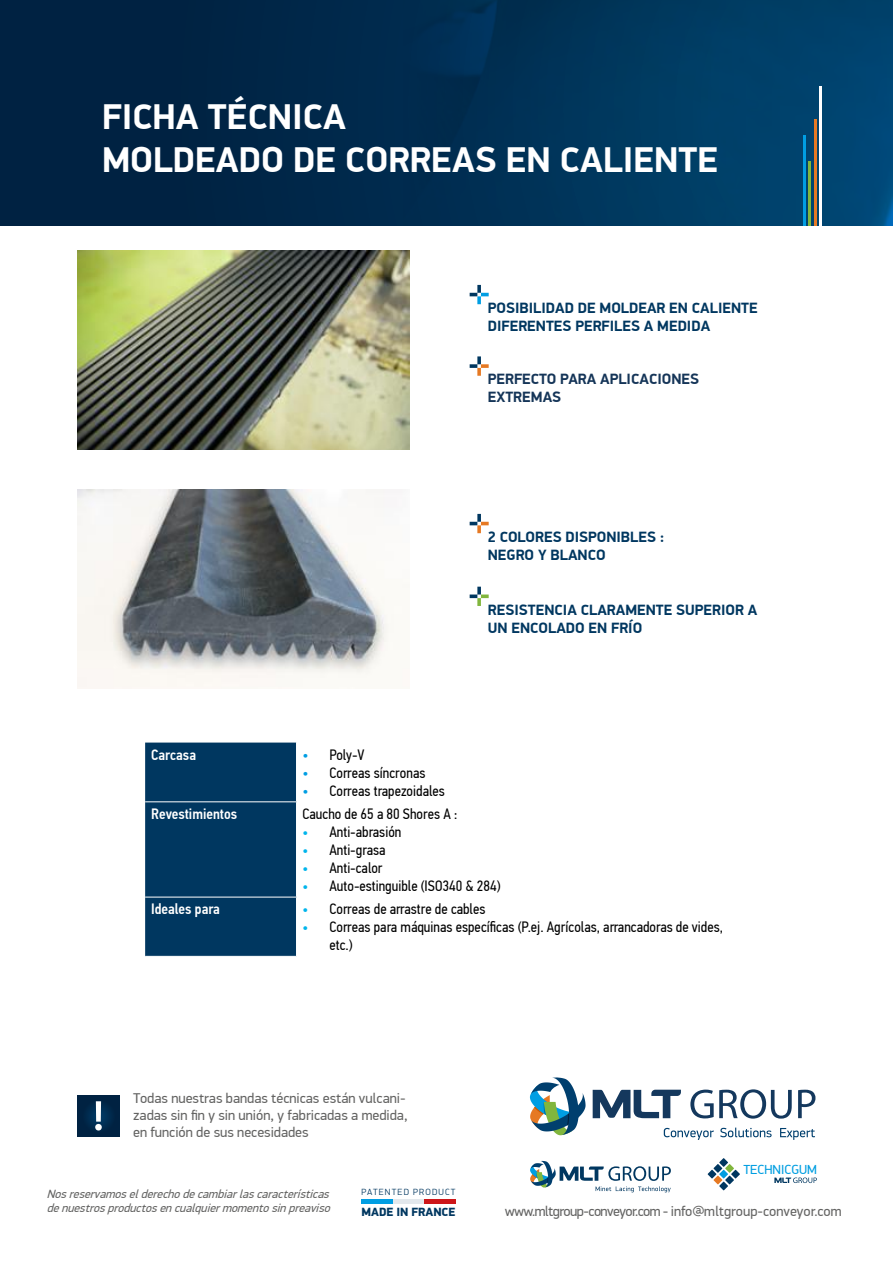
<style>
.page{position:relative;width:893px;height:1263px;background:#fff}
.page>*{position:absolute;margin:0;border:0;box-sizing:border-box;transform-origin:0 0}
.t1{font:700 36px/43.2px "PF Din Display Pro";color:#fff}
.t2{font:15px/18px "PF Din Text Cond Pro";color:#000}
.t3{font:700 15px/18px "PF Din Display Pro";color:#003760}
.t4{font:500 15px "PF Din Text Cond Pro";color:#fff}
.t5{font:700 15px/18px "PF Din Display Pro";color:#153558}
.t6{font:14.25px/17.1px "PF Din Display Pro";color:#636362}
.t7{font:14.25px "PF Din Display Pro";letter-spacing:-.02em;color:#636362}
.t8{font:13.2px "PF Din Display Pro";color:#009ee1}
.t9{font:italic 12px/14.4px "PF Din Display Pro";color:#636362}
.t10{font:900 12px "PF Din Display Pro";color:#003760}
.t11{font:300 9px "PF Din Display Pro";letter-spacing:.13em;color:#003760}
.s1{color:#009ee3}
.s2{font-family:"PF Din Display Pro";font-size:14.25px;color:#00b5ec}
</style>
<div class="page">
<div style="left:0;top:0;width:893px;height:226px;background:#002343"></div>
<img style="left:401px;top:0;width:492px;height:226px">
<div style="left:145px;top:742px;width:151px;height:214px;background:#003760"></div>
<hr style="left:145px;top:801px;width:152px;height:1px;background:#fff">
<hr style="left:145px;top:897px;width:152px;height:1px;background:#fff">
<div style="left:361px;top:1199px;width:32px;height:5px;background:#009ee3"></div>
<div style="left:393px;top:1199px;width:31px;height:5px;background:#e3e8ec"></div>
<div style="left:424px;top:1199px;width:32px;height:5px;background:#cd1619"></div>
<img style="left:78px;top:489px;width:311px;height:199px">
<img style="left:78px;top:251px;width:331px;height:199px">
<svg style="left:470px;top:285px;width:19px;height:19px"></svg>
<svg style="left:470px;top:587px;width:19px;height:19px"></svg>
<svg style="left:470px;top:514px;width:19px;height:19px"></svg>
<hr style="left:803px;top:135px;width:3px;height:91px;background:#009ee3">
<hr style="left:819px;top:86px;width:3px;height:140px;background:#fff">
<hr style="left:814px;top:119px;width:2px;height:107px;background:#e67923">
<hr style="left:808px;top:161px;width:3px;height:65px;background:#81b63d">
<svg style="left:78px;top:1095px;width:41px;height:42px;background:#002546"></svg>
<svg style="left:95px;top:1101px;width:7px;height:29px"></svg>
<svg style="left:470px;top:356px;width:19px;height:20px"></svg>
<svg style="left:530px;top:1161px;width:141px;height:31px"></svg>
<svg style="left:719px;top:1181px;width:9px;height:9px"></svg>
<svg style="left:719px;top:1170px;width:9px;height:8px"></svg>
<svg style="left:731px;top:1170px;width:9px;height:8px"></svg>
<svg style="left:708px;top:1170px;width:8px;height:8px"></svg>
<svg style="left:719px;top:1158px;width:9px;height:9px"></svg>
<svg style="left:725px;top:1175px;width:9px;height:9px"></svg>
<svg style="left:725px;top:1164px;width:9px;height:9px"></svg>
<svg style="left:713px;top:1175px;width:9px;height:9px"></svg>
<svg style="left:713px;top:1164px;width:9px;height:9px"></svg>
<svg style="left:774px;top:1177px;width:43px;height:6px"></svg>
<svg style="left:664px;top:1128px;width:50px;height:12px"></svg>
<svg style="left:720px;top:1127px;width:52px;height:10px"></svg>
<svg style="left:780px;top:1128px;width:35px;height:12px"></svg>
<svg style="left:530px;top:1077px;width:56px;height:58px"></svg>
<svg style="left:690px;top:1089px;width:102px;height:29px"></svg>
<svg style="left:798px;top:1090px;width:17px;height:28px"></svg>
<svg style="left:593px;top:1090px;width:88px;height:28px"></svg>
<h1 class="t1" style="left:102px;top:96px;width:618px">FICHA TÉCNICA<br>MOLDEADO DE CORREAS EN CALIENTE</h1>
<p class="t3" style="left:488px;top:300px;width:271px">POSIBILIDAD DE MOLDEAR EN CALIENTE<br>DIFERENTES PERFILES A MEDIDA</p>
<p class="t5" style="left:488px;top:370px;width:213px">PERFECTO PARA APLICACIONES<br>EXTREMAS</p>
<p class="t3" style="left:488px;top:528px;width:178px">2 COLORES DISPONIBLES :<br>NEGRO Y BLANCO</p>
<p class="t3" style="left:488px;top:601px;width:271px">RESISTENCIA CLARAMENTE SUPERIOR A<br>UN ENCOLADO EN FRÍO</p>
<p class="t4" style="left:151px;top:746px;width:46px">Carcasa</p>
<p class="t2" style="left:302px;top:746px;width:64px"><span class="s1">•</span> Poly-V</p>
<p class="t2" style="left:302px;top:764px;width:124px"><span class="s1">•</span> Correas síncronas</p>
<p class="t2" style="left:302px;top:782px;width:144px"><span class="s1">•</span> Correas trapezoidales</p>
<p class="t4" style="left:151px;top:805px;width:88px">Revestimientos</p>
<p class="t2" style="left:302px;top:805px;width:156px">Caucho de 65 a 80 Shores A :</p>
<p class="t2" style="left:303px;top:823px;width:100px"><span class="s2">•</span> Anti-abrasión</p>
<p class="t2" style="left:303px;top:841px;width:84px"><span class="s2">•</span> Anti-grasa</p>
<p class="t2" style="left:303px;top:859px;width:82px"><span class="s2">•</span> Anti-calor</p>
<p class="t2" style="left:303px;top:877px;width:199px"><span class="s2">•</span> Auto-estinguible (ISO340 &amp; 284)</p>
<p class="t4" style="left:151px;top:900px;width:70px">Ideales para</p>
<p class="t2" style="left:303px;top:900px;width:184px"><span class="s2">•</span> Correas de arrastre de cables</p>
<p class="t2" style="left:330px;top:918px;width:395px;text-indent:-27px"><span class="s2">•</span> Correas para máquinas específicas (P.ej. Agrícolas, arrancadoras de vides, etc.)</p>
<p class="t6" style="left:133px;top:1089px;width:276px">Todas nuestras bandas técnicas están vulcani&shy;zadas sin fin y sin unión, y fabricadas a medida, en función de sus necesidades</p>
<p class="t9" style="left:47px;top:1186px;width:288px">Nosreservamoselderechodecambiarlascaracterísticas denuestrosproductosencualquiermomentosinpreaviso</p>
<p class="t11" style="left:361px;top:1187px;width:96px">PATENTED PRODUCT</p>
<p class="t10" style="left:361px;top:1205px;width:96px">MADE IN FRANCE</p>
<p class="t8" style="left:743px;top:1161px;width:75px">TECHNICGUM</p>
<p class="t7" style="left:505px;top:1203px;width:338px">www.mltgroup-conveyor.com - info@mltgroup-conveyor.com</p>
</div>
